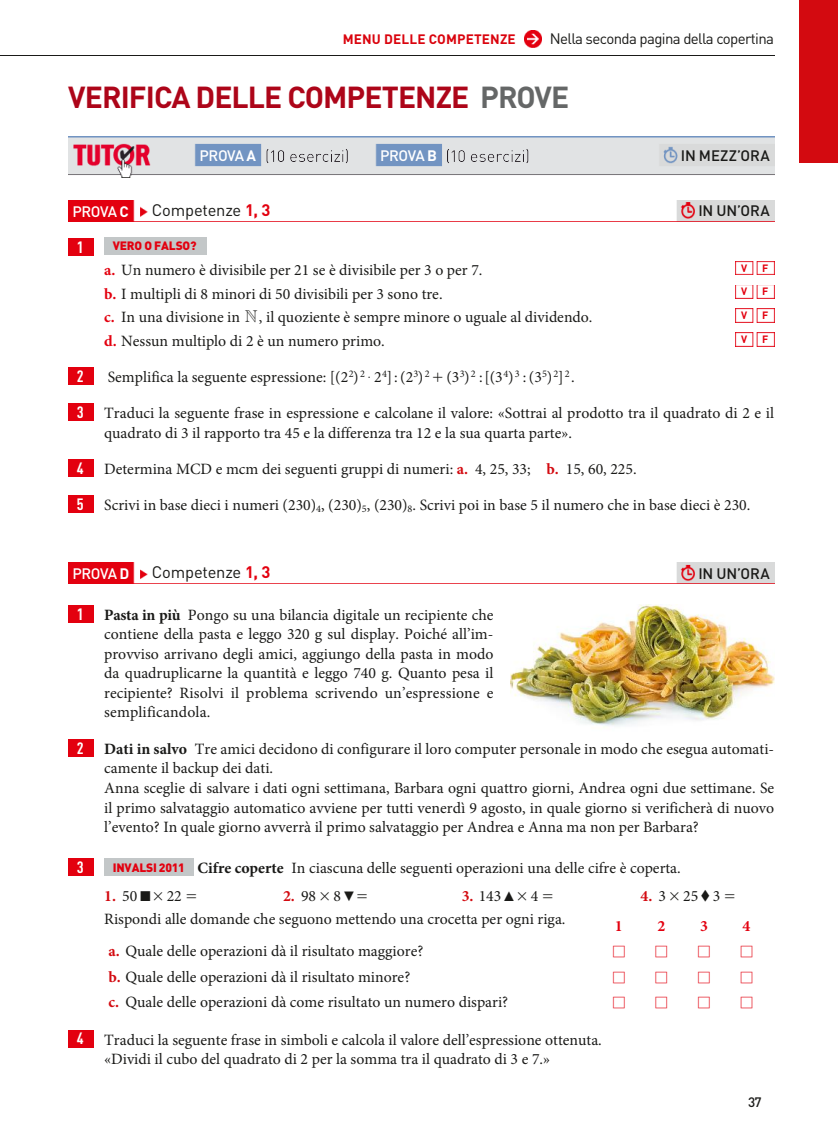
<style>
.page{position:relative;width:838px;height:1132px;background:#fff}
.page>*{position:absolute;margin:0;border:0;box-sizing:border-box;transform-origin:0 0}
.t1{font:700 30px "DIN Pro";letter-spacing:-.03em;color:#ad0519}
.t2{font:16.5px "DIN Pro";letter-spacing:-.01em;color:#1a1a18}
.t3{font:700 condensed 16.2px "DIN Pro";color:#fff;scale:1.06 1}
.t4{font:15.75px/19.5px "Minion Pro";color:#1a1a18}
.t5{font:15.75px "MM Extra";color:#e3000f}
.t6{font:15.75px "MM Binary";color:#1a1a18}
.t7{font:700 15.75px "Minion Pro";color:#e3000f}
.t8{font:15.75px "MM Etc";color:#1a1a18}
.t9{font:15px "DIN Pro";letter-spacing:-.04em;color:#1a1a18}
.t10{font:500 15px "DIN Pro";letter-spacing:-.01em;color:#1a1a18}
.t11{font:500 15px "DIN Pro";letter-spacing:-.025em;color:#fff}
.t12{font:700 13.5px "DIN Pro";letter-spacing:.01em;color:#da030d}
.t13{font:500 13.5px "DIN Pro";color:#1a1a18}
.t14{font:900 12px "DIN Pro";letter-spacing:-.015em;color:#e3000f}
.t15{font:700 10.5px "DIN Pro";color:#e3000f}
.t16{font:10.2px "Minion Pro";color:#1a1a18}
.s1{color:#656767}
.s2{font-weight:700}
.s3{font-weight:700;color:#e3000f}
.s4{font-family:"M Ma Fermat"}
.s5{font-family:"MM Binary"}
.s6{font-family:"MM Times Roman"}
.s7{font-weight:700;color:#d30a10}
.s8{font-family:"DIN Pro";font-weight:900;font-size:12px;color:#e3000f}
.s9{font-family:"MM Etc"}
</style>
<div class="page">
<div style="left:799px;top:0;width:39px;height:163px;background:#d30a10"></div>
<img style="left:524px;top:31px;width:17px;height:17px">
<img style="left:0;top:55px;width:774px;height:1px">
<img style="left:68px;top:136px;width:706px;height:42px">
<img style="left:735px;top:261px;width:39px;height:14px">
<img style="left:735px;top:285px;width:39px;height:13px">
<img style="left:735px;top:309px;width:39px;height:13px">
<img style="left:735px;top:332px;width:39px;height:14px">
<img style="left:68px;top:562px;width:706px;height:21px">
<img style="left:68px;top:238px;width:26px;height:17px">
<img style="left:68px;top:367px;width:26px;height:17px">
<img style="left:68px;top:403px;width:26px;height:17px">
<img style="left:68px;top:459px;width:26px;height:17px">
<img style="left:68px;top:495px;width:26px;height:17px">
<img style="left:68px;top:605px;width:26px;height:17px">
<img style="left:510px;top:604px;width:264px;height:124px">
<img style="left:68px;top:739px;width:26px;height:17px">
<img style="left:68px;top:858px;width:26px;height:17px">
<img style="left:68px;top:1030px;width:26px;height:16px">
<img style="left:68px;top:200px;width:706px;height:21px">
<img style="left:266px;top:149px;width:3px;height:14px">
<svg style="left:271px;top:150px;width:13px;height:12px"></svg>
<svg style="left:290px;top:150px;width:53px;height:12px"></svg>
<img style="left:345px;top:149px;width:3px;height:14px">
<svg style="left:447px;top:149px;width:18px;height:14px"></svg>
<svg style="left:471px;top:149px;width:57px;height:14px"></svg>
<p class="t12" style="left:343px;top:35px;width:174px">MENU DELLE COMPETENZE</p>
<p class="t9" style="left:550px;top:34px;width:226px">Nella seconda pagina della copertina</p>
<h1 class="t1" style="left:68px;top:87px;width:502px">VERIFICA DELLE COMPETENZE <span class="s1">PROVE</span></h1>
<p class="t11" style="left:199px;top:151px;width:58px">PROVA <span class="s2">A</span></p>
<p class="t11" style="left:380px;top:151px;width:58px">PROVA <span class="s2">B</span></p>
<p class="t10" style="left:681px;top:151px;width:90px">IN MEZZ’ORA</p>
<p class="t11" style="left:72px;top:206px;width:58px">PROVA <span class="s2">C</span></p>
<p class="t2" style="left:152px;top:204px;width:120px">Competenze <span class="s3">1, 3</span></p>
<p class="t10" style="left:698px;top:206px;width:73px">IN UN’ORA</p>
<p class="t3" style="left:77px;top:241px;width:8px">1</p>
<p class="t3" style="left:77px;top:370px;width:8px">2</p>
<p class="t3" style="left:77px;top:406px;width:8px">3</p>
<p class="t3" style="left:77px;top:462px;width:8px">4</p>
<p class="t3" style="left:77px;top:498px;width:8px">5</p>
<p class="t14" style="left:113px;top:241px;width:85px">VERO O FALSO?</p>
<p class="t4" style="left:104px;top:261px;width:380px"><span class="s3">a.</span> Un numero è divisibile per 21 se è divisibile per 3 o per 7.</p>
<p class="t15" style="left:741px;top:264px;width:8px">V</p>
<p class="t15" style="left:762px;top:264px;width:8px">F</p>
<p class="t4" style="left:104px;top:285px;width:340px"><span class="s3">b.</span> I multipli di 8 minori di 50 divisibili per 3 sono tre.</p>
<p class="t15" style="left:741px;top:288px;width:8px">V</p>
<p class="t15" style="left:762px;top:288px;width:8px">F</p>
<p class="t4" style="left:104px;top:309px;width:490px"><span class="s3">c.</span> In una divisione in <span class="s4">N</span>, il quoziente è sempre minore o uguale al dividendo.</p>
<p class="t15" style="left:741px;top:311px;width:8px">V</p>
<p class="t15" style="left:762px;top:311px;width:8px">F</p>
<p class="t4" style="left:104px;top:332px;width:282px"><span class="s3">d.</span> Nessun multiplo di 2 è un numero primo.</p>
<p class="t15" style="left:741px;top:335px;width:8px">V</p>
<p class="t15" style="left:762px;top:335px;width:8px">F</p>
<p class="t4" style="left:108px;top:368px;width:252px">Semplifica la seguente espressione: [( )</p>
<p class="t4" style="left:368px;top:368px;width:57px"><span class="s5">$</span>2 ]:( )</p>
<p class="t4" style="left:432px;top:368px;width:132px"><span class="s6">+</span>( ) :[( ) :( ) ]</p>
<p class="t16" style="left:349px;top:369px;width:18px">2 2</p>
<p class="t16" style="left:382px;top:369px;width:6px">4</p>
<p class="t16" style="left:413px;top:369px;width:18px">3 2</p>
<p class="t16" style="left:460px;top:369px;width:18px">3 2</p>
<p class="t16" style="left:503px;top:369px;width:18px">4 3</p>
<p class="t16" style="left:542px;top:369px;width:29px">522</p>
<p class="t4" style="left:341px;top:368px;width:9px">2</p>
<p class="t4" style="left:406px;top:368px;width:9px">2</p>
<p class="t4" style="left:452px;top:368px;width:9px">3</p>
<p class="t4" style="left:495px;top:368px;width:9px">3</p>
<p class="t4" style="left:534px;top:368px;width:9px">3</p>
<p class="t4" style="left:571px;top:368px;width:5px">.</p>
<p class="t4" style="left:104px;top:404px;width:671px">Traduci la seguente frase in espressione e calcolane il valore: «Sottrai al prodotto tra il quadrato di 2 e il quadrato di 3 il rapporto tra 45 e la differenza tra 12 e la sua quarta parte».</p>
<p class="t4" style="left:104px;top:460px;width:534px">Determina MCD e mcm dei seguenti gruppi di numeri: <span class="s7">a.</span> 4, 25, 33; <span class="s7">b.</span> 15, 60, 225.</p>
<p class="t4" style="left:104px;top:496px;width:647px">Scrivi in base dieci i numeri (230)<sub>4</sub>, (230)<sub>5</sub>, (230)<sub>8</sub>. Scrivi poi in base 5 il numero che in base dieci è 230.</p>
<p class="t11" style="left:72px;top:568px;width:58px">PROVA <span class="s2">D</span></p>
<p class="t2" style="left:152px;top:566px;width:120px">Competenze <span class="s3">1, 3</span></p>
<p class="t10" style="left:698px;top:567px;width:73px">IN UN’ORA</p>
<p class="t4" style="left:104px;top:606px;width:391px;text-align:justify"><span class="s2">Pasta in più</span> Pongo su una bilancia digitale un recipiente che contiene della pasta e leggo 320 g sul display. Poiché al l’im&shy;provviso arrivano degli amici, aggiungo della pasta in modo da qua druplicarne la quantità e leggo 740 g. Quanto pesa il recipiente? Risolvi il problema scrivendo un’espressione e semplificandola.</p>
<p class="t4" style="left:104px;top:740px;width:671px"><span class="s2">Dati in salvo</span> Tre amici decidono di configurare il loro computer personale in modo che esegua automati&shy;camente il backup dei dati.<br>Anna sceglie di salvare i dati ogni settimana, Barbara ogni quattro giorni, Andrea ogni due settimane. Se il primo salvataggio automatico avviene per tutti venerdì 9 agosto, in quale giorno si verificherà di nuovo l’evento? In quale giorno avverrà il primo salvataggio per Andrea e Anna ma non per Barbara?</p>
<p class="t4" style="left:113px;top:859px;width:569px"><span class="s8">INVALSI 2011</span> <span class="s2">Cifre coperte</span> In ciascuna delle seguenti operazioni una delle cifre è coperta.</p>
<p class="t4" style="left:104px;top:887px;width:94px"><span class="s7">1.</span> 50<span class="s9">Y</span><span class="s5">#</span> 22 <span class="s6">=</span></p>
<p class="t4" style="left:283px;top:887px;width:59px"><span class="s7">2.</span> 98 8</p>
<p class="t3" style="left:77px;top:608px;width:8px">1</p>
<p class="t3" style="left:77px;top:742px;width:8px">2</p>
<p class="t3" style="left:77px;top:861px;width:8px">3</p>
<p class="t6" style="left:669px;top:885px;width:12px">#</p>
<p class="t8" style="left:700px;top:885px;width:36px">[ <span class="s6">=</span></p>
<p class="t6" style="left:319px;top:885px;width:50px"># <span class="s9">U</span><span class="s6">=</span></p>
<p class="t4" style="left:462px;top:887px;width:93px"><span class="s7">3.</span> 143 <span class="s9">T</span><span class="s5">#</span> <span class="s6">=</span></p>
<p class="t4" style="left:531px;top:887px;width:9px">4</p>
<p class="t4" style="left:640px;top:887px;width:81px"><span class="s7">4.</span> 3 25 3</p>
<p class="t3" style="left:77px;top:1032px;width:8px">4</p>
<p class="t4" style="left:104px;top:910px;width:463px">Rispondi alle domande che seguono mettendo una crocetta per ogni riga.</p>
<p class="t7" style="left:615px;top:919px;width:9px">1</p>
<p class="t7" style="left:657px;top:919px;width:9px">2</p>
<p class="t7" style="left:700px;top:919px;width:9px">3</p>
<p class="t7" style="left:742px;top:919px;width:9px">4</p>
<p class="t4" style="left:108px;top:942px;width:316px"><span class="s7">a.</span> Quale delle operazioni dà il risultato maggiore?</p>
<p class="t5" style="left:611px;top:942px;width:17px">d</p>
<p class="t5" style="left:653px;top:942px;width:17px">d</p>
<p class="t5" style="left:696px;top:942px;width:17px">d</p>
<p class="t5" style="left:738px;top:942px;width:17px">d</p>
<p class="t4" style="left:108px;top:968px;width:303px"><span class="s7">b.</span> Quale delle operazioni dà il risultato minore?</p>
<p class="t5" style="left:611px;top:967px;width:17px">d</p>
<p class="t5" style="left:653px;top:967px;width:17px">d</p>
<p class="t5" style="left:696px;top:967px;width:17px">d</p>
<p class="t5" style="left:738px;top:967px;width:17px">d</p>
<p class="t4" style="left:108px;top:993px;width:401px"><span class="s7">c.</span> Quale delle operazioni dà come risultato un numero dispari?</p>
<p class="t5" style="left:611px;top:993px;width:17px">d</p>
<p class="t5" style="left:653px;top:993px;width:17px">d</p>
<p class="t5" style="left:696px;top:993px;width:17px">d</p>
<p class="t5" style="left:738px;top:993px;width:17px">d</p>
<p class="t4" style="left:104px;top:1030px;width:499px">Traduci la seguente frase in simboli e calcola il valore dell’espressione ottenuta. «Dividi il cubo del quadrato di 2 per la somma tra il quadrato di 3 e 7.»</p>
<p class="t13" style="left:748px;top:1097px;width:15px">37</p>
</div>
